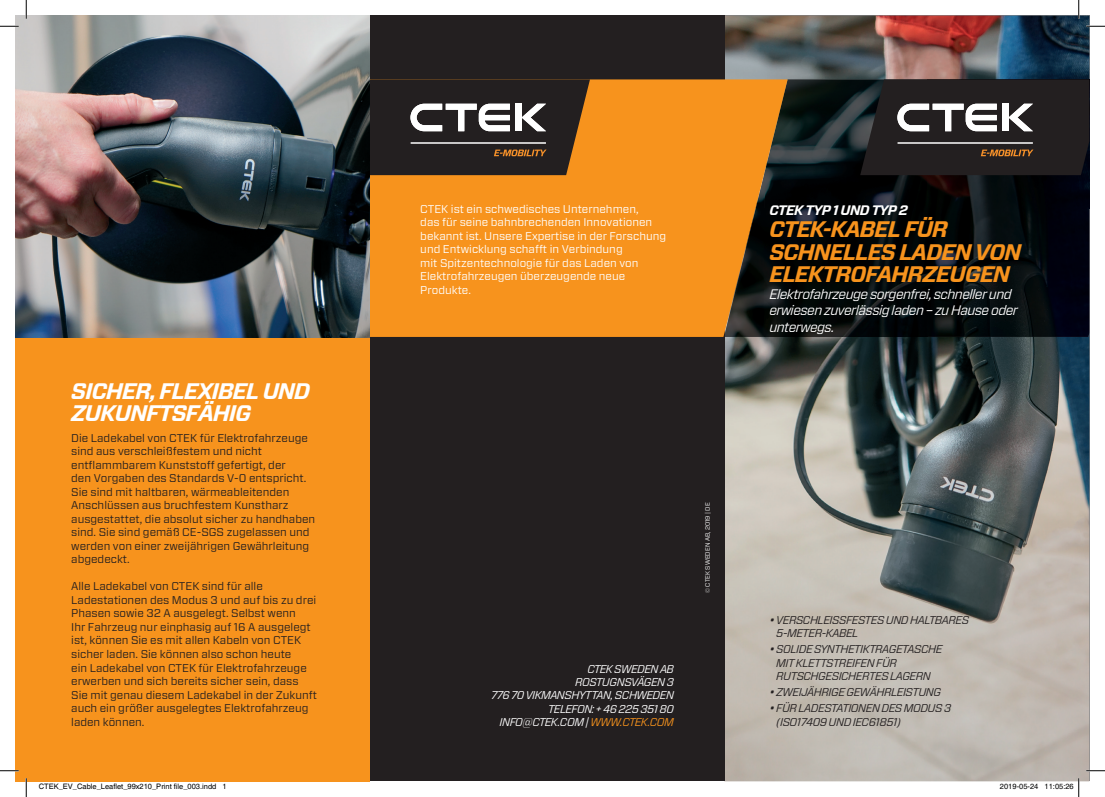
<style>
.page{position:relative;width:1105px;height:797px;background:#fff}
.page>*{position:absolute;margin:0;border:0;box-sizing:border-box;transform-origin:0 0}
.t1{font:italic 700 22.5px/22.5px "Forza";letter-spacing:-.04em;color:#f7931d}
.t2{font:italic 700 22.5px/22.5px "Forza";letter-spacing:-.04em;color:#fff}
.t3{font:italic 13.75px/16.5px "Forza";letter-spacing:-.04em;color:#fff}
.t4{font:italic 700 13.75px "Forza";letter-spacing:-.04em;color:#fff}
.t5{font:11.25px/13.5px "Forza";color:#231f20}
.t6{font:11.25px/13.5px "Forza";color:#fff}
.t7{font:italic 11.25px/13.5px "Forza";letter-spacing:-.04em;color:#231f20}
.t8{font:italic 11.25px/13.1px "Forza";letter-spacing:-.05em;color:#fff;text-align:right}
.t9{font:7.5px "Helvetica";color:#000}
.t10{font:6.25px "Forza";color:#fff}
.s1{color:#f7931d}
</style>
<div class="page">
<img style="left:724px;top:16px;width:365px;height:765px">
<img style="left:788px;top:79px;width:301px;height:258px">
<div style="left:370px;top:16px;width:354px;height:765px;background:#231f20"></div>
<svg style="left:370px;top:79px;width:418px;height:258px;background:#e0861c"></svg>
<div style="left:16px;top:337px;width:354px;height:444px;background:#f7931d"></div>
<svg style="left:860px;top:79px;width:229px;height:96px;background:#383535"></svg>
<svg style="left:370px;top:79px;width:220px;height:96px"></svg>
<img style="left:16px;top:16px;width:354px;height:321px">
<svg style="left:0;top:25px;width:19px;height:2px"></svg>
<svg style="left:1086px;top:25px;width:19px;height:2px"></svg>
<svg style="left:0;top:770px;width:19px;height:1px"></svg>
<svg style="left:1086px;top:770px;width:19px;height:1px"></svg>
<svg style="left:25px;top:0;width:2px;height:19px"></svg>
<svg style="left:25px;top:778px;width:2px;height:19px"></svg>
<svg style="left:1078px;top:0;width:1px;height:19px"></svg>
<svg style="left:1045px;top:778px;width:34px;height:19px"></svg>
<h1 class="t2" style="left:71px;top:380px;width:240px">SICHER, FLEXIBEL UND<br>ZUKUNFTSFÄHIG</h1>
<p class="t5" style="left:71px;top:431px;width:245px">Die Ladekabel von CTEK für Elektrofahrzeuge sind aus verschleißfestem und nicht entflammbarem Kunststoff gefertigt, der<br>den Vorgaben des Standards V-0 entspricht.<br>Sie sind mit haltbaren, wärmeableitenden Anschlüssen aus bruchfestem Kunstharz ausgestattet, die absolut sicher zu handhaben sind. Sie sind gemäß CE-SGS zugelassen und werden von einer zweijährigen Gewährleitung abgedeckt.</p>
<p class="t5" style="left:71px;top:579px;width:247px">Alle Ladekabel von CTEK sind für alle Ladestationen des Modus 3 und auf bis zu drei Phasen sowie 32 A ausgelegt. Selbst wenn<br>Ihr Fahrzeug nur einphasig auf 16 A ausgelegt ist, können Sie es mit allen Kabeln von CTEK sicher laden. Sie können also schon heute<br>ein Ladekabel von CTEK für Elektrofahrzeuge erwerben und sich bereits sicher sein, dass Sie mit genau diesem Ladekabel in der Zukunft auch ein größer ausgelegtes Elektrofahrzeug laden können.</p>
<p class="t6" style="left:420px;top:202px;width:247px">CTEK ist ein schwedisches Unternehmen,<br>das für seine bahnbrechenden Innovationen bekannt ist. Unsere Expertise in der Forschung und Entwicklung schafft in Verbindung<br>mit Spitzentechnologie für das Laden von Elektrofahrzeugen überzeugende neue Produkte.</p>
<p class="t4" style="left:769px;top:200px;width:140px">CTEK TYP 1 UND TYP 2</p>
<h1 class="t1" style="left:769px;top:218px;width:253px">CTEK-KABEL FÜR<br>SCHNELLES LADEN VON<br>ELEKTROFAHRZEUGEN</h1>
<p class="t3" style="left:769px;top:285px;width:250px">Elektrofahrzeuge sorgenfrei, schneller und erwiesen zuverlässig laden – zu Hause oder unterwegs.</p>
<p class="t8" style="left:491px;top:662px;width:185px">CTEK SWEDEN AB<br>ROSTUGNSVÄGEN 3<br>776 70 VIKMANSHYTTAN, SCHWEDEN<br>TELEFON: + 46 225 351 80<br>INFO@CTEK.COM | <span class="s1">WWW.CTEK.COM</span></p>
<p class="t10" style="left:703px;top:593px;width:92px;rotate:-90deg">© CTEK SWEDEN AB, 2019 | DE</p>
<p class="t7" style="left:776px;top:612px;width:195px;text-indent:-7px">• VERSCHLEISSFESTES UND HALTBARES<br>5-METER-KABEL</p>
<p class="t7" style="left:776px;top:642px;width:168px;text-indent:-7px">• SOLIDE SYNTHETIKTRAGETASCHE<br>MIT KLETTSTREIFEN FÜR<br>RUTSCHGESICHERTES LAGERN</p>
<p class="t7" style="left:769px;top:685px;width:173px">• ZWEIJÄHRIGE GEWÄHRLEISTUNG</p>
<p class="t7" style="left:776px;top:701px;width:177px;text-indent:-7px">• FÜR LADESTATIONEN DES MODUS 3 (ISO17409 UND IEC61851)</p>
<p class="t9" style="left:39px;top:782px;width:190px">CTEK_EV_Cable_Leaflet_99x210_Print file_003.indd 1</p>
<p class="t9" style="left:1000px;top:782px;width:75px">2019-05-24 11:05:26</p>
</div>
